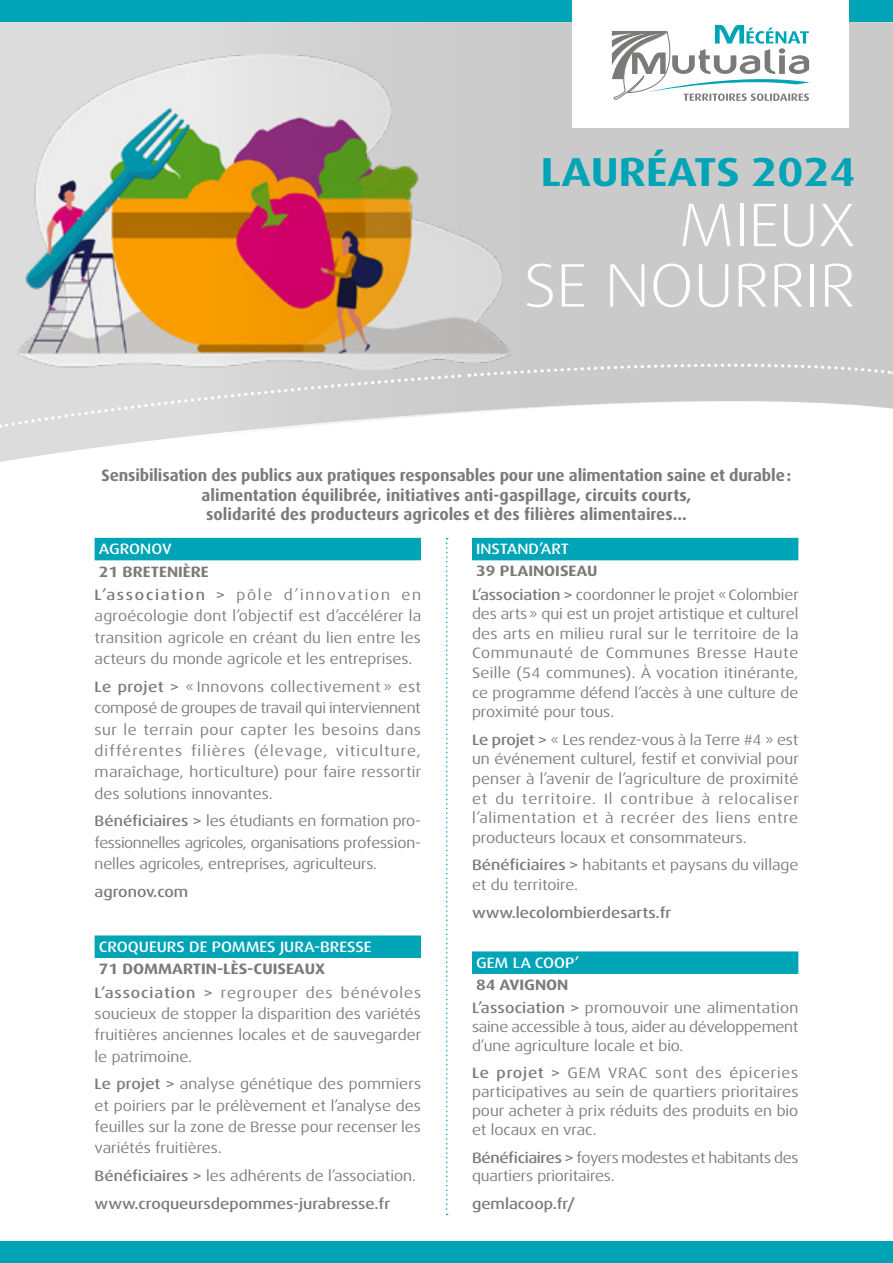
<style>
.page{position:relative;width:893px;height:1263px;background:#fff}
.page>*{position:absolute;margin:0;border:0;box-sizing:border-box;transform-origin:0 0}
.t1{font:300 expanded 61.5px/60.4px "Dax Pro";color:#fff;text-align:right}
.t2{font:700 expanded 40.5px "Dax Pro";color:#00a4b7}
.t3{font:700 16.5px/19.8px "Dax Pro";color:#7c7a79;text-align:center}
.t4{font:expanded 15px/21.3px "Dax Pro";color:#7c7a79;text-align:justify}
.t5{font:500 expanded 15px/27.8px "Dax Pro";color:#7c7a79}
.t6{font:expanded 15px/18.9px "Dax Pro";letter-spacing:-.025em;color:#7c7a79}
.t7{font:700 expanded 15px/23.4px "Dax Pro";color:#7c7a79}
.t8{font:500 expanded 15px "Dax Pro";color:#fff}
.t9{font:expanded 15px/23.2px "Dax Pro";letter-spacing:.02em;color:#7c7a79}
.t10{font:expanded 15px/23.4px "Dax Pro";letter-spacing:.115em;color:#7c7a79}
.s1{font-weight:700}
.s2{font-weight:500}
.s3{font-weight:400}
</style>
<div class="page">
<div style="left:17px;top:54px;width:15px;height:302px;background:#dcdcdc"></div>
<div style="left:0;top:0;width:893px;height:22px;background:#00a4b7"></div>
<svg style="left:32px;top:22px;width:861px;height:435px;background:#cdbfb0"></svg>
<div style="left:572px;top:0;width:277px;height:128px;background:#fff"></div>
<svg style="left:612px;top:25px;width:198px;height:76px"></svg>
<div style="left:0;top:1242px;width:893px;height:21px;background:#00a4b7"></div>
<svg style="left:0;top:356px;width:893px;height:73px"></svg>
<div style="left:95px;top:538px;width:326px;height:22px;background:#00a4b7"></div>
<div style="left:95px;top:935px;width:326px;height:23px;background:#00a4b7"></div>
<div style="left:472px;top:538px;width:326px;height:22px;background:#00a4b7"></div>
<div style="left:472px;top:951px;width:326px;height:23px;background:#00a4b7"></div>
<svg style="left:446px;top:538px;width:2px;height:677px"></svg>
<h2 class="t2" style="left:541px;top:146px;width:316px">LAURÉATS 2024</h2>
<h1 class="t1" style="left:524px;top:195px;width:333px">MIEUX<br>SE NOURRIR</h1>
<p class="t3" style="left:102px;top:465px;width:691px">Sensibilisation des publics aux pratiques responsables pour une alimentation saine et durable: alimentation équilibrée, initiatives anti-gaspillage, circuits courts,<br>solidarité des producteurs agricoles et des filières alimentaires...</p>
<p class="t8" style="left:99px;top:539px;width:74px">AGRONOV</p>
<p class="t10" style="left:95px;top:560px;width:328px"><span class="s1">21 BRETENIЀRE<br></span><span class="s2">L’association &gt;</span> pôle d’innovation en</p>
<p class="t4" style="left:95px;top:606px;width:328px">agroécologie dont l’objectif est d’accélérer la transition agricole en créant du lien entre les acteurs du monde agricole et les entreprises.</p>
<p class="t4" style="left:95px;top:676px;width:328px"><span class="s2">Le projet &gt;</span> « Innovons collectivement » est composé de groupes de travail qui interviennent sur le terrain pour capter les besoins dans différentes filières (élevage, viticulture, maraîchage, horticulture) pour faire ressortir des solutions innovantes.</p>
<p class="t4" style="left:95px;top:810px;width:328px"><span class="s2">Bénéficiaires &gt;</span> les étudiants en formation pro&shy;fessionnelles agricoles, organisations profession&shy;nelles agricoles, entreprises, agriculteurs.</p>
<p class="t5" style="left:95px;top:878px;width:95px">agronov.com</p>
<p class="t8" style="left:476px;top:539px;width:94px">INSTAND’ART</p>
<p class="t4" style="left:472px;top:560px;width:328px;line-height:23.2px"><span class="s1">39 PLAINOISEAU<br></span><span class="s2">L’association &gt;</span> coordonner le projet «Colombier</p>
<p class="t4" style="left:472px;top:604px;width:328px;line-height:19.6px">des arts» qui est un projet artistique et culturel des arts en milieu rural sur le territoire de la Communauté de Communes Bresse Haute Seille (54 communes). À vocation itinérante, ce programme défend l’accès à une culture de proximité pour tous.</p>
<p class="t4" style="left:472px;top:730px;width:328px;line-height:19.6px"><span class="s2">Le projet &gt;</span> « Les rendez-vous à la Terre #4 » est un événement culturel, festif et convivial pour penser à l’avenir de l’agriculture de proximité et du territoire. Il contribue à relocaliser l’alimentation et à recréer des liens entre producteurs locaux et consommateurs.</p>
<p class="t4" style="left:472px;top:855px;width:328px;line-height:19.6px"><span class="s2">Bénéficiaires &gt;</span> habitants et paysans du village et du territoire.</p>
<p class="t5" style="left:472px;top:899px;width:201px">www.lecolombierdesarts.fr</p>
<p class="t8" style="left:476px;top:953px;width:105px">GEM LA COOP’</p>
<p class="t9" style="left:472px;top:973px;width:328px"><span class="s1">84 AVIGNON<br></span><span class="s2">L’association &gt;</span> promouvoir une alimentation</p>
<p class="t4" style="left:472px;top:1017px;width:328px;line-height:18.9px">saine accessible à tous, aider au développement d’une agriculture locale et bio.</p>
<p class="t4" style="left:472px;top:1064px;width:328px;line-height:18.9px"><span class="s2">Le projet &gt;</span> GEM VRAC sont des épiceries participatives au sein de quartiers prioritaires pour acheter à prix réduits des produits en bio et locaux en vrac.</p>
<p class="t6" style="left:472px;top:1148px;width:328px"><span class="s2">Bénéficiaires &gt;</span> foyers modestes et habitants des quartiers prioritaires.</p>
<p class="t5" style="left:472px;top:1190px;width:105px">gemlacoop.fr/</p>
<p class="t8" style="left:99px;top:937px;width:274px">CROQUEURS DE POMMES JURA-BRESSE</p>
<p class="t7" style="left:95px;top:957px;width:328px">71 DOMMARTIN-LÈS-CUISEAUX<br><span class="s2">L’association &gt;</span> <span class="s3">regrouper des bénévoles</span></p>
<p class="t4" style="left:95px;top:1003px;width:328px">soucieux de stopper la disparition des variétés fruitières anciennes locales et de sauvegarder le patrimoine.</p>
<p class="t4" style="left:95px;top:1074px;width:328px"><span class="s2">Le projet &gt;</span> analyse génétique des pommiers et poiriers par le prélèvement et l’analyse des feuilles sur la zone de Bresse pour recenser les variétés fruitières.</p>
<p class="t5" style="left:95px;top:1162px;width:323px">Bénéficiaires &gt; <span class="s3">les adhérents de l’association. </span>www.croqueursdepommes-jurabresse.fr</p>
</div>
